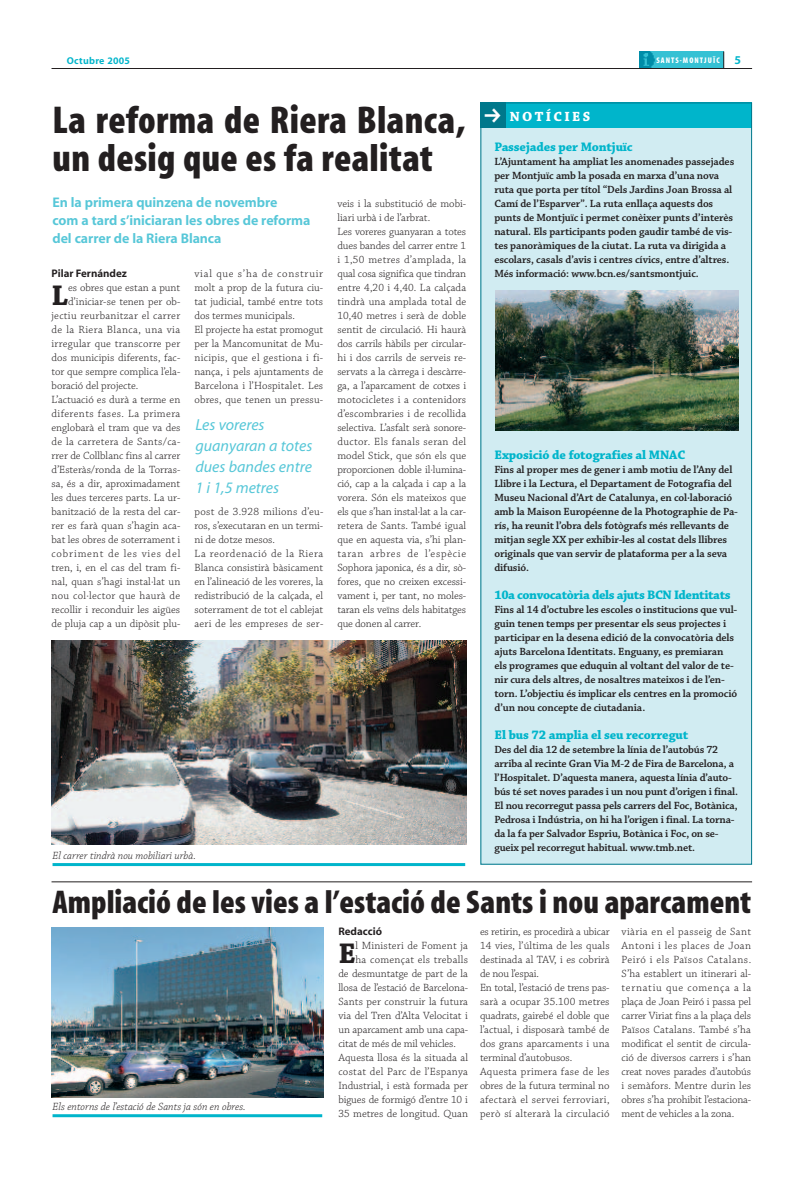
<style>
.page{position:relative;width:810px;height:1180px;background:#fff}
.page>*{position:absolute;margin:0;border:0;box-sizing:border-box;transform-origin:0 0}
.t1{font:700 condensed 39px/38px "Myriad MM";letter-spacing:.01em;color:#231f20}
.t2{font:700 condensed 33px "Myriad MM";color:#231f20}
.t3{font:700 29.9px "Chaparral MM";color:#231f20}
.t4{font:italic 16px/21px "Myriad MM";color:#57c7d8}
.t5{font:700 14px/18px "Myriad MM";letter-spacing:-.005em;color:#57c7d8}
.t6{font:700 14px "Chaparral MM";letter-spacing:.17em;color:#fff}
.t7{font:700 13px "Chaparral MM";letter-spacing:-.01em;color:#00b5cb}
.t8{font:700 13px "Chaparral MM";letter-spacing:-.03em;color:#00b5cb}
.t9{font:11px/14px "Chaparral MM";color:#231f20}
.t10{font:600 11px/14px "Chaparral MM";letter-spacing:-.01em;color:#231f20}
.t11{font:11px "Chaparral MM";letter-spacing:.025em;color:#231f20}
.t12{font:italic 300 11px "Chaparral MM";color:#231f20}
.t13{font:11px "Chaparral MM";letter-spacing:.04em;color:#231f20}
.t14{font:11px "Chaparral MM";letter-spacing:.02em;color:#231f20}
.t15{font:700 11px "Myriad MM";color:#231f20}
.t16{font:11px "Chaparral MM";letter-spacing:.075em;color:#231f20}
.t17{font:700 10px "Myriad MM";letter-spacing:.025em;color:#00b5cb}
.t18{font:700 condensed 8.2px "Myriad MM";letter-spacing:.125em;color:#fff}
.s1{font-stretch:normal;font-size:12px;color:#00b5cb}
.s2{font-family:"FF Dingbests";font-weight:400;font-size:25px}
</style>
<div class="page">
<img style="left:51px;top:51px;width:702px;height:1067px">
<p class="t17" style="left:67px;top:57px;width:65px">Octubre 2005</p>
<p class="t18" style="left:656px;top:57px;width:86px">SANTS-MONTJUÏC <span class="s1">5</span></p>
<h1 class="t1" style="left:52px;top:104px;width:414px">La reforma de Riera Blanca, un desig que es fa realitat</h1>
<p class="t6" style="left:483px;top:111px;width:109px"><span class="s2">f</span> NOTÍCIES</p>
<p class="t7" style="left:494px;top:142px;width:140px">Passejades per Montjuïc</p>
<p class="t10" style="left:494px;top:155px;width:241px">L’Ajuntament ha ampliat les anomenades passejades per Montjuïc amb la posada en marxa d’una nova ruta que porta per títol “Dels Jardins Joan Brossa al Camí de l’Esparver”. La ruta enllaça aquests dos punts de Montjuïc i permet conèixer punts d’interès natural. Els participants poden gaudir també de vis&shy;tes panoràmiques de la ciutat. La ruta va dirigida a escolars, casals d’avis i centres cívics, entre d’altres.<br>Més informació: www.bcn.es/santsmontjuic.</p>
<p class="t5" style="left:52px;top:194px;width:259px">En la primera quinzena de novembre<br>com a tard s’iniciaran les obres de reforma del carrer de la Riera Blanca</p>
<p class="t9" style="left:337px;top:197px;width:130px">veis i la substitució de mobi&shy;liari urbà i de l’arbrat.<br>Les voreres guanyaran a totes dues bandes del carrer entre 1 i 1,50 metres d’amplada, la qual cosa significa que tindran entre 4,20 i 4,40. La calçada tindrà una amplada total de<br>10,40 metres i serà de doble sentit de circulació. Hi haurà dos carrils hàbils per circular&shy;hi i dos carrils de serveis re&shy;servats a la càrrega i descàrre&shy;ga, a l’aparcament de cotxes i motocicletes i a contenidors d’escombraries i de recollida selectiva. L’asfalt serà sonore&shy;ductor. Els fanals seran del model Stick, que són els que proporcionen doble il·lumina&shy;ció, cap a la calçada i cap a la vorera. Són els mateixos que els que s’han instal·lat a la car&shy;retera de Sants. També igual que en aquesta via, s’hi plan&shy;taran arbres de l’espècie<br>Sophora japonica, és a dir, sò&shy;fores, que no creixen excessi&shy;vament i, per tant, no moles&shy;taran els veïns dels habitatges que donen al carrer.</p>
<p class="t15" style="left:51px;top:269px;width:77px">Pilar Fernández</p>
<h3 class="t3" style="left:51px;top:284px;width:18px">L</h3>
<p class="t9" style="left:68px;top:281px;width:114px">es obres que estan a punt</p>
<p class="t9" style="left:194px;top:267px;width:130px">vial que s’ha de construir molt a prop de la futura ciu&shy;tat judicial, també entre tots dos termes municipals.<br>El projecte ha estat promogut per la Mancomunitat de Mu&shy;nicipis, que el gestiona i fi&shy;nança, i pels ajuntaments de<br>Barcelona i l’Hospitalet. Les obres, que tenen un pressu-</p>
<p class="t9" style="left:68px;top:295px;width:114px">d’iniciar-se tenen per ob-</p>
<p class="t11" style="left:51px;top:311px;width:130px">jectiu reurbanitzar el carrer</p>
<p class="t13" style="left:51px;top:325px;width:130px">de la Riera Blanca, una via</p>
<p class="t14" style="left:51px;top:339px;width:130px">irregular que transcorre per</p>
<p class="t9" style="left:51px;top:351px;width:130px">dos municipis diferents, fac-</p>
<p class="t9" style="left:51px;top:365px;width:130px">tor que sempre complica l’ela-</p>
<p class="t9" style="left:51px;top:379px;width:88px">boració del projecte.</p>
<p class="t9" style="left:51px;top:393px;width:130px">L’actuació es durà a terme en</p>
<p class="t13" style="left:51px;top:409px;width:130px">diferents fases. La primera</p>
<p class="t9" style="left:51px;top:421px;width:130px">englobarà el tram que va des</p>
<p class="t11" style="left:51px;top:437px;width:130px">de la carretera de Sants/ca-</p>
<p class="t9" style="left:51px;top:449px;width:130px">rrer de Collblanc fins al carrer</p>
<p class="t9" style="left:51px;top:463px;width:130px">d’Esteràs/ronda de la Torras-</p>
<p class="t9" style="left:52px;top:477px;width:130px">sa, és a dir, aproximadament</p>
<p class="t9" style="left:52px;top:491px;width:130px">les dues terceres parts. La ur-</p>
<p class="t9" style="left:52px;top:505px;width:130px">banització de la resta del car-</p>
<p class="t9" style="left:52px;top:519px;width:130px">rer es farà quan s’hagin aca-</p>
<p class="t9" style="left:52px;top:533px;width:130px">bat les obres de soterrament i</p>
<p class="t16" style="left:52px;top:549px;width:130px">cobriment de les vies del</p>
<p class="t9" style="left:52px;top:561px;width:130px">tren, i, en el cas del tram fi-</p>
<p class="t9" style="left:52px;top:575px;width:130px">nal, quan s’hagi instal·lat un</p>
<p class="t11" style="left:52px;top:591px;width:130px">nou col·lector que haurà de</p>
<p class="t9" style="left:51px;top:603px;width:130px">recollir i reconduir les aigües</p>
<p class="t9" style="left:51px;top:617px;width:130px">de pluja cap a un dipòsit plu-</p>
<h3 class="t4" style="left:195px;top:415px;width:118px">Les voreres guanyaran a totes dues bandes entre<br>1 i 1,5 metres</h3>
<p class="t7" style="left:494px;top:450px;width:192px">Exposició de fotografies al MNAC</p>
<p class="t10" style="left:494px;top:463px;width:245px">Fins al proper mes de gener i amb motiu de l’Any del Llibre i la Lectura, el Departament de Fotografia del Museu Nacional d’Art de Catalunya, en col·laboració amb la Maison Européenne de la Photographie de Pa&shy;rís, ha reunit l’obra dels fotògrafs més rellevants de mitjan segle XX per exhibir-les al costat dels llibres originals que van servir de plataforma per a la seva difusió.</p>
<p class="t8" style="left:494px;top:590px;width:238px">10a convocatòria dels ajuts BCN Identitats</p>
<p class="t10" style="left:494px;top:603px;width:244px">Fins al 14 d’octubre les escoles o institucions que vul&shy;guin tenen temps per presentar els seus projectes i participar en la desena edició de la convocatòria dels ajuts Barcelona Identitats. Enguany, es premiaran els programes que eduquin al voltant del valor de te&shy;nir cura dels altres, de nosaltres mateixos i de l’en&shy;torn. L’objectiu és implicar els centres en la promoció d’un nou concepte de ciutadania.</p>
<p class="t7" style="left:494px;top:730px;width:195px">El bus 72 amplia el seu recorregut</p>
<p class="t10" style="left:494px;top:743px;width:245px">Des del dia 12 de setembre la línia de l’autobús 72 arriba al recinte Gran Via M-2 de Fira de Barcelona, a l’Hospitalet. D’aquesta manera, aquesta línia d’auto&shy;bús té set noves parades i un nou punt d’origen i final.<br>El nou recorregut passa pels carrers del Foc, Botànica, Pedrosa i Indústria, on hi ha l’origen i final. La torna&shy;da la fa per Salvador Espriu, Botànica i Foc, on se&shy;gueix pel recorregut habitual. www.tmb.net.</p>
<p class="t9" style="left:194px;top:505px;width:130px">post de 3.928 milions d’eu&shy;ros, s’executaran en un termi&shy;ni de dotze mesos.<br>La reordenació de la Riera<br>Blanca consistirà bàsicament en l’alineació de les voreres, la redistribució de la calçada, el soterrament de tot el cablejat aeri de les empreses de ser-</p>
<p class="t12" style="left:52px;top:851px;width:145px">El carrer tindrà nou mobiliari urbà.</p>
<h2 class="t2" style="left:52px;top:891px;width:700px">Ampliació de les vies a l’estació de Sants i nou aparcament</h2>
<p class="t15" style="left:338px;top:927px;width:45px">Redacció</p>
<h3 class="t3" style="left:338px;top:942px;width:19px">E</h3>
<p class="t9" style="left:355px;top:939px;width:114px">l Ministeri de Foment ja</p>
<p class="t9" style="left:480px;top:925px;width:131px">es retirin, es procedirà a ubicar<br>14 vies, l’última de les quals destinada al TAV, i es cobrirà de nou l’espai.<br>En total, l’estació de trens pas&shy;sarà a ocupar 35.100 metres quadrats, gairebé el doble que l’actual, i disposarà també de dos grans aparcaments i una terminal d’autobusos.<br>Aquesta primera fase de les obres de la futura terminal no afectarà el servei ferroviari, però sí alterarà la circulació</p>
<p class="t9" style="left:621px;top:925px;width:131px;text-align:justify">viària en el passeig de Sant Antoni i les places de Joan Peiró i els Països Catalans.<br>S’ha establert un itinerari al&shy;ternatiu que comença a la plaça de Joan Peiró i passa pel carrer Viriat fins a la plaça dels Països Catalans. També s’ha modificat el sentit de circula&shy;ció de diversos carrers i s’han creat noves parades d’autobús i semàfors. Mentre durin les obres s’ha prohibit l’estaciona&shy;ment de vehicles a la zona.</p>
<p class="t11" style="left:355px;top:955px;width:114px">ha començat els treballs</p>
<p class="t9" style="left:338px;top:967px;width:131px">de desmuntatge de part de la</p>
<p class="t9" style="left:338px;top:981px;width:131px">llosa de l’estació de Barcelona-</p>
<p class="t9" style="left:338px;top:995px;width:131px">Sants per construir la futura</p>
<p class="t9" style="left:338px;top:1009px;width:131px">via del Tren d’Alta Velocitat i</p>
<p class="t9" style="left:338px;top:1023px;width:131px">un aparcament amb una capa-</p>
<p class="t9" style="left:338px;top:1037px;width:119px">citat de més de mil vehicles.</p>
<p class="t9" style="left:338px;top:1051px;width:131px">Aquesta llosa és la situada al</p>
<p class="t11" style="left:338px;top:1067px;width:131px">costat del Parc de l’Espanya</p>
<p class="t9" style="left:338px;top:1079px;width:131px">Industrial, i està formada per</p>
<p class="t9" style="left:338px;top:1093px;width:131px">bigues de formigó d’entre 10 i</p>
<p class="t9" style="left:338px;top:1107px;width:131px">35 metres de longitud. Quan</p>
<p class="t12" style="left:52px;top:1102px;width:195px">Els entorns de l’estació de Sants ja són en obres.</p>
</div>
